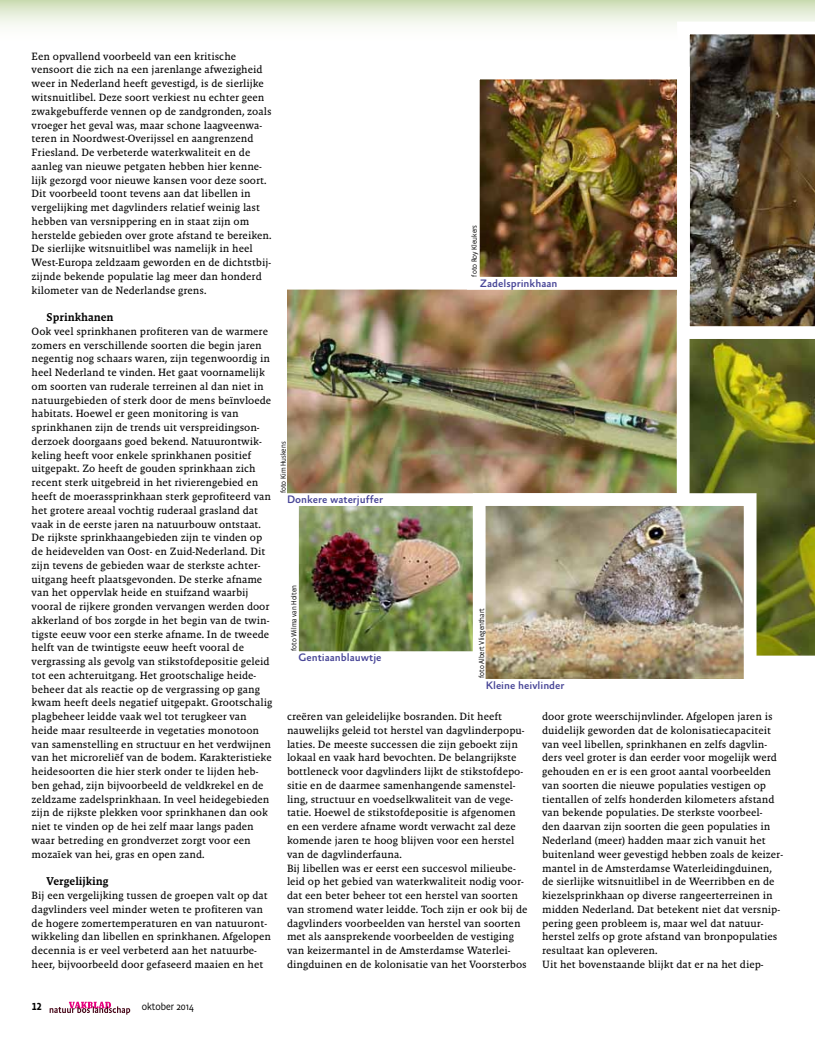
<style>
.page{position:relative;width:815px;height:1046px;background:#fff}
.page>*{position:absolute;margin:0;border:0;box-sizing:border-box;transform-origin:0 0}
.t1{font:11.5px "Malaga Med";color:#000}
.t2{font:500 11px "Absara Sans";color:#484697}
.t3{font:10.75px/13.8px "Malaga Reg";color:#000}
.t4{font:300 10.38px "Absara Sans Head";color:#000}
.t5{font:500 10.38px "Absara Sans TF Head";color:#000}
.t6{font:300 7.5px "Absara Sans LF Head";color:#000}
</style>
<div class="page">
<img style="left:300px;top:506px;width:173px;height:144px">
<div style="left:287px;top:493px;width:215px;height:170px;border:12px solid #fff"></div>
<svg style="left:0;top:0;width:815px;height:26px;background:#e3ecd6"></svg>
<img style="left:287px;top:291px;width:389px;height:201px">
<div style="left:273px;top:277px;width:417px;height:229px;border:13px solid #fff"></div>
<img style="left:677px;top:339px;width:138px;height:317px">
<img style="left:677px;top:22px;width:138px;height:317px">
<img style="left:487px;top:507px;width:255px;height:171px">
<img style="left:481px;top:81px;width:195px;height:194px">
<div style="left:467px;top:67px;width:223px;height:222px;border:13px solid #fff"></div>
<svg style="left:50px;top:1001px;width:80px;height:13px"></svg>
<p class="t3" style="left:32px;top:49px;width:241px">Een opvallend voorbeeld van een kritische vensoort die zich na een jarenlange afwezigheid weer in Nederland heeft gevestigd, is de sierlijke witsnuitlibel. Deze soort verkiest nu echter geen zwakgebufferde vennen op de zandgronden, zoals vroeger het geval was, maar schone laagveenwa&shy;teren in Noordwest-Overijssel en aangrenzend Friesland. De verbeterde waterkwaliteit en de aanleg van nieuwe petgaten hebben hier kenne&shy;lijk gezorgd voor nieuwe kansen voor deze soort.<br>Dit voorbeeld toont tevens aan dat libellen in vergelijking met dagvlinders relatief weinig last hebben van versnippering en in staat zijn om herstelde gebieden over grote afstand te bereiken.<br>De sierlijke witsnuitlibel was namelijk in heel West-Europa zeldzaam geworden en de dichtstbij&shy;zijnde bekende populatie lag meer dan honderd kilometer van de Nederlandse grens.</p>
<p class="t1" style="left:47px;top:310px;width:69px">Sprinkhanen</p>
<p class="t3" style="left:32px;top:324px;width:242px">Ook veel sprinkhanen profiteren van de warmere zomers en verschillende soorten die begin jaren negentig nog schaars waren, zijn tegenwoordig in heel Nederland te vinden. Het gaat voornamelijk om soorten van ruderale terreinen al dan niet in natuurgebieden of sterk door de mens beïnvloede habitats. Hoewel er geen monitoring is van sprinkhanen zijn de trends uit verspreidingson&shy;derzoek doorgaans goed bekend. Natuurontwik&shy;keling heeft voor enkele sprinkhanen positief uitgepakt. Zo heeft de gouden sprinkhaan zich recent sterk uitgebreid in het rivierengebied en heeft de moerassprinkhaan sterk geprofiteerd van het grotere areaal vochtig ruderaal grasland dat vaak in de eerste jaren na natuurbouw ontstaat.<br>De rijkste sprinkhaangebieden zijn te vinden op de heidevelden van Oost- en Zuid-Nederland. Dit zijn tevens de gebieden waar de sterkste achter&shy;uitgang heeft plaatsgevonden. De sterke afname van het oppervlak heide en stuifzand waarbij vooral de rijkere gronden vervangen werden door akkerland of bos zorgde in het begin van de twin&shy;tigste eeuw voor een sterke afname. In de tweede helft van de twintigste eeuw heeft vooral de vergrassing als gevolg van stikstofdepositie geleid tot een achteruitgang. Het grootschalige heide&shy;beheer dat als reactie op de vergrassing op gang kwam heeft deels negatief uitgepakt. Grootschalig plagbeheer leidde vaak wel tot terugkeer van heide maar resulteerde in vegetaties monotoon van samenstelling en structuur en het verdwijnen van het microreliëf van de bodem. Karakteristieke heidesoorten die hier sterk onder te lijden heb&shy;ben gehad, zijn bijvoorbeeld de veldkrekel en de zeldzame zadelsprinkhaan. In veel heidegebieden zijn de rijkste plekken voor sprinkhanen dan ook niet te vinden op de hei zelf maar langs paden waar betreding en grondverzet zorgt voor een mozaïek van hei, gras en open zand.</p>
<p class="t1" style="left:47px;top:874px;width:64px">Vergelijking</p>
<p class="t3" style="left:32px;top:888px;width:241px">Bij een vergelijking tussen de groepen valt op dat dagvlinders veel minder weten te profiteren van de hogere zomertemperaturen en van natuuront&shy;wikkeling dan libellen en sprinkhanen. Afgelopen decennia is er veel verbeterd aan het natuurbe&shy;heer, bijvoorbeeld door gefaseerd maaien en het</p>
<p class="t6" style="left:470px;top:276px;width:53px;rotate:-90deg">foto Roy Kleukers</p>
<p class="t6" style="left:279px;top:493px;width:53px;rotate:-90deg">foto Kim Huskens</p>
<p class="t2" style="left:287px;top:493px;width:97px">Donkere waterjuffer</p>
<p class="t6" style="left:289px;top:651px;width:68px;rotate:-90deg">foto Wilma van Holten</p>
<p class="t2" style="left:299px;top:651px;width:85px">Gentiaanblauwtje</p>
<p class="t2" style="left:480px;top:277px;width:79px">Zadelsprinkhaan</p>
<p class="t6" style="left:477px;top:678px;width:71px;rotate:-90deg">foto Albert Vliegenthart</p>
<p class="t2" style="left:486px;top:679px;width:80px">Kleine heivlinder</p>
<p class="t3" style="left:287px;top:709px;width:242px">creëren van geleidelijke bosranden. Dit heeft nauwelijks geleid tot herstel van dagvlinderpopu&shy;laties. De meeste successen die zijn geboekt zijn lokaal en vaak hard bevochten. De belangrijkste bottleneck voor dagvlinders lijkt de stikstofdepo&shy;sitie en de daarmee samenhangende samenstel&shy;ling, structuur en voedselkwaliteit van de vege&shy;tatie. Hoewel de stikstofdepositie is afgenomen en een verdere afname wordt verwacht zal deze komende jaren te hoog blijven voor een herstel van de dagvlinderfauna.<br>Bij libellen was er eerst een succesvol milieube&shy;leid op het gebied van waterkwaliteit nodig voor&shy;dat een beter beheer tot een herstel van soorten van stromend water leidde. Toch zijn er ook bij de dagvlinders voorbeelden van herstel van soorten met als aansprekende voorbeelden de vestiging van keizermantel in de Amsterdamse Waterlei&shy;dingduinen en de kolonisatie van het Voorsterbos</p>
<p class="t3" style="left:542px;top:709px;width:242px">door grote weerschijnvlinder. Afgelopen jaren is duidelijk geworden dat de kolonisatiecapaciteit van veel libellen, sprinkhanen en zelfs dagvlin&shy;ders veel groter is dan eerder voor mogelijk werd gehouden en er is een groot aantal voorbeelden van soorten die nieuwe populaties vestigen op tientallen of zelfs honderden kilometers afstand van bekende populaties. De sterkste voorbeel&shy;den daarvan zijn soorten die geen populaties in Nederland (meer) hadden maar zich vanuit het buitenland weer gevestigd hebben zoals de keizer&shy;mantel in de Amsterdamse Waterleidingduinen, de sierlijke witsnuitlibel in de Weerribben en de kiezelsprinkhaan op diverse rangeerterreinen in midden Nederland. Dat betekent niet dat versnip&shy;pering geen probleem is, maar wel dat natuur&shy;herstel zelfs op grote afstand van bronpopulaties resultaat kan opleveren.<br>Uit het bovenstaande blijkt dat er na het diep-</p>
<p class="t5" style="left:32px;top:999px;width:11px">12</p>
<p class="t4" style="left:142px;top:999px;width:54px">oktober 2014</p>
</div>
